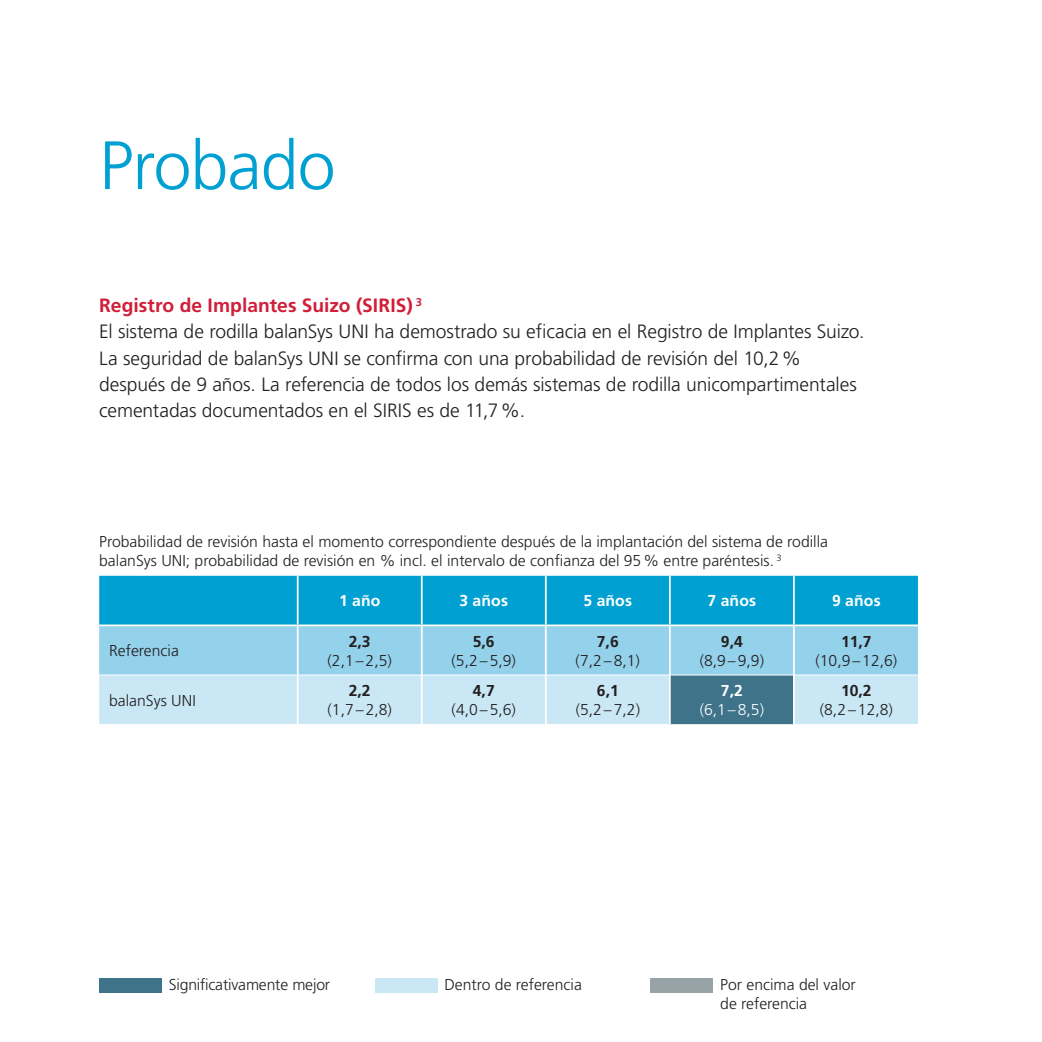
<style>
.page{position:relative;width:1042px;height:1042px;background:#fff}
.page>*{position:absolute;margin:0;border:0;box-sizing:border-box;transform-origin:0 0}
.t1{font:300 68.25px "Frutiger LT Pro";letter-spacing:-.015em;color:#00a1d2}
.t2{font:300 19.25px/26.2px "Frutiger LT Pro";letter-spacing:-.005em;color:#231f20}
.t3{font:300 15.75px/19.2px "Frutiger LT Pro";color:#231f20}
.t4{font:700 15.75px "Frutiger LT Pro";color:#231f20}
.t5{font:700 15.75px "Frutiger LT Pro";letter-spacing:.01em;color:#fff}
.t6{font:300 15.75px "Frutiger LT Pro";color:#fff}
.s1{font-weight:700;color:#d11e39}
</style>
<div class="page">
<div style="left:651px;top:978px;width:62px;height:15px;background:#98a3a7"></div>
<div style="left:99px;top:978px;width:62px;height:15px;background:#3e738a"></div>
<div style="left:375px;top:978px;width:62px;height:15px;background:#c9e7f4"></div>
<svg style="left:99px;top:576px;width:819px;height:148px;background:#70c7e5"></svg>
<div style="left:670px;top:675px;width:124px;height:49px;background:#3e738a"></div>
<hr style="left:99px;top:674px;width:198px;height:1px;background:#fff">
<hr style="left:299px;top:674px;width:122px;height:1px;background:#fff">
<hr style="left:423px;top:674px;width:122px;height:1px;background:#fff">
<hr style="left:547px;top:674px;width:122px;height:1px;background:#fff">
<hr style="left:671px;top:674px;width:122px;height:1px;background:#fff">
<hr style="left:795px;top:674px;width:123px;height:1px;background:#fff">
<hr style="left:99px;top:624px;width:199px;height:2px;background:#fff">
<hr style="left:298px;top:624px;width:124px;height:2px;background:#fff">
<hr style="left:422px;top:624px;width:124px;height:2px;background:#fff">
<hr style="left:546px;top:624px;width:124px;height:2px;background:#fff">
<hr style="left:670px;top:624px;width:124px;height:2px;background:#fff">
<hr style="left:794px;top:624px;width:124px;height:2px;background:#fff">
<hr style="left:297px;top:576px;width:2px;height:48px;background:#fff">
<hr style="left:421px;top:576px;width:2px;height:48px;background:#fff">
<hr style="left:545px;top:576px;width:2px;height:48px;background:#fff">
<hr style="left:669px;top:576px;width:2px;height:48px;background:#fff">
<hr style="left:297px;top:626px;width:2px;height:49px;background:#fff">
<hr style="left:421px;top:626px;width:2px;height:49px;background:#fff">
<hr style="left:545px;top:626px;width:2px;height:49px;background:#fff">
<hr style="left:669px;top:626px;width:2px;height:49px;background:#fff">
<hr style="left:297px;top:675px;width:2px;height:49px;background:#fff">
<hr style="left:421px;top:675px;width:2px;height:49px;background:#fff">
<hr style="left:545px;top:675px;width:2px;height:49px;background:#fff">
<hr style="left:669px;top:675px;width:2px;height:49px;background:#fff">
<hr style="left:793px;top:576px;width:2px;height:48px;background:#fff">
<hr style="left:793px;top:626px;width:2px;height:49px;background:#fff">
<hr style="left:793px;top:675px;width:2px;height:49px;background:#fff">
<h1 class="t1" style="left:99px;top:126px;width:238px">Probado</h1>
<p class="t2" style="left:99px;top:292px;width:767px"><span class="s1">Registro de Implantes Suizo (SIRIS)</span> <sup>3<br></sup>El sistema de rodilla balanSys UNI ha demostrado su eficacia en el Registro de Implantes Suizo.<br>La seguridad de balanSys UNI se confirma con una probabilidad de revisión del 10,2% después de 9 años. La referencia de todos los demás sistemas de rodilla unicompartimentales cementadas documentados en el SIRIS es de 11,7%.</p>
<p class="t3" style="left:99px;top:531px;width:730px">Probabilidad de revisión hasta el momento correspondiente después de la implantación del sistema de rodilla balanSys UNI; probabilidad de revisión en % incl. el intervalo de confianza del 95% entre paréntesis. <sup>3</sup></p>
<p class="t5" style="left:339px;top:591px;width:43px">1 año</p>
<p class="t5" style="left:459px;top:591px;width:50px">3 años</p>
<p class="t5" style="left:583px;top:591px;width:50px">5 años</p>
<p class="t5" style="left:707px;top:591px;width:50px">7 años</p>
<p class="t5" style="left:832px;top:591px;width:50px">9 años</p>
<p class="t3" style="left:109px;top:641px;width:71px">Referencia</p>
<p class="t4" style="left:349px;top:632px;width:23px">2,3</p>
<p class="t3" style="left:327px;top:651px;width:66px">(2,1–2,5)</p>
<p class="t4" style="left:473px;top:632px;width:23px">5,6</p>
<p class="t3" style="left:451px;top:651px;width:66px">(5,2–5,9)</p>
<p class="t4" style="left:597px;top:632px;width:23px">7,6</p>
<p class="t3" style="left:576px;top:651px;width:66px">(7,2–8,1)</p>
<p class="t4" style="left:721px;top:632px;width:23px">9,4</p>
<p class="t3" style="left:700px;top:651px;width:66px">(8,9–9,9)</p>
<p class="t4" style="left:841px;top:632px;width:32px">11,7</p>
<p class="t3" style="left:815px;top:651px;width:83px">(10,9–12,6)</p>
<p class="t3" style="left:109px;top:691px;width:88px">balanSys UNI</p>
<p class="t4" style="left:349px;top:681px;width:23px">2,2</p>
<p class="t3" style="left:327px;top:700px;width:66px">(1,7–2,8)</p>
<p class="t4" style="left:473px;top:681px;width:23px">4,7</p>
<p class="t3" style="left:452px;top:700px;width:66px">(4,0–5,6)</p>
<p class="t4" style="left:597px;top:681px;width:23px">6,1</p>
<p class="t3" style="left:576px;top:700px;width:66px">(5,2–7,2)</p>
<p class="t5" style="left:721px;top:681px;width:23px">7,2</p>
<p class="t6" style="left:700px;top:701px;width:66px">(6,1–8,5)</p>
<p class="t4" style="left:841px;top:681px;width:32px">10,2</p>
<p class="t3" style="left:820px;top:700px;width:75px">(8,2–12,8)</p>
<p class="t3" style="left:169px;top:975px;width:163px">Significativamente mejor</p>
<p class="t3" style="left:444px;top:975px;width:139px">Dentro de referencia</p>
<p class="t3" style="left:720px;top:975px;width:137px">Por encima del valor de referencia</p>
</div>
